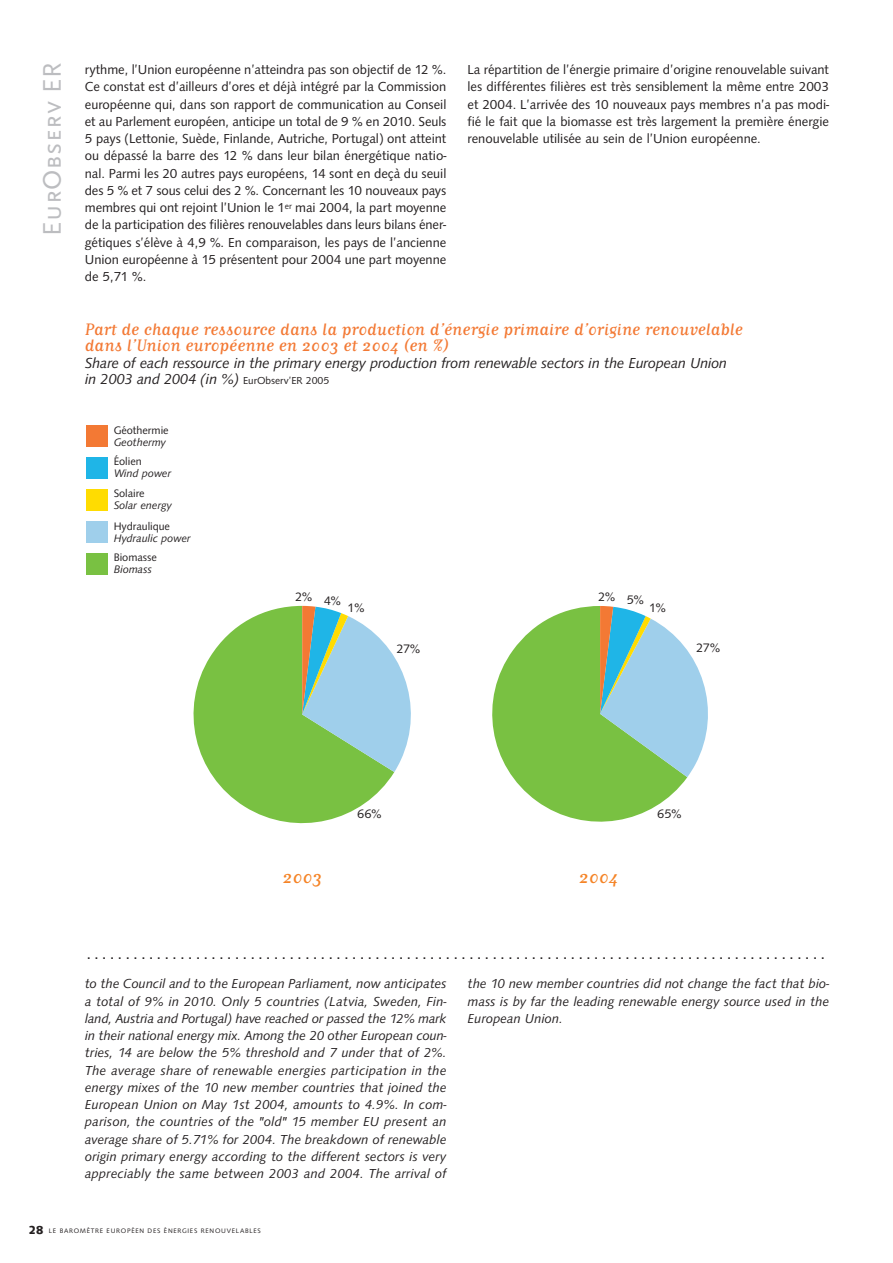
<style>
.page{position:relative;width:893px;height:1263px;background:#fff}
.page>*{position:absolute;margin:0;border:0;box-sizing:border-box;transform-origin:0 0}
.t1{font:26.55px "Scala Sans Caps";letter-spacing:.025em;color:#bcbdc0}
.t2{font:21px "Matrix Script";letter-spacing:.005em;color:#f58427}
.t3{font:19.5px/16.5px "Matrix Script";letter-spacing:.005em;color:#f37934}
.t4{font:18px "Syntax";color:#231f20}
.t5{font:italic 15px/16.5px "Syntax";letter-spacing:-.01em;color:#231f20}
.t6{font:13.5px/17.2px "Syntax";color:#231f20;text-align:justify}
.t7{font:italic 13.5px/17.2px "Syntax";letter-spacing:.005em;color:#231f20;text-align:justify}
.t8{font:12.75px "Syntax";letter-spacing:-.02em;color:#231f20}
.t9{font:italic 11.25px "Syntax";color:#231f20}
.t10{font:11.25px "Syntax";color:#231f20}
.t11{font:6.75px "Syntax";letter-spacing:.11em;color:#231f20}
.s1{font-style:normal;font-size:10.5px}
.s2{font-family:"Syntax H";font-weight:800;font-size:12px}
</style>
<div class="page">
<svg style="left:492px;top:606px;width:195px;height:216px;fill:#79c142"></svg>
<svg style="left:600px;top:606px;width:108px;height:171px;background:#a0cdc7"></svg>
<div style="left:86px;top:425px;width:22px;height:22px;background:#f37934"></div>
<div style="left:86px;top:457px;width:22px;height:22px;background:#1fb5e7"></div>
<div style="left:86px;top:489px;width:22px;height:22px;background:#ffdc01"></div>
<div style="left:86px;top:521px;width:22px;height:21px;background:#9fcfeb"></div>
<div style="left:86px;top:553px;width:22px;height:21px;background:#79c142"></div>
<svg style="left:193px;top:606px;width:201px;height:218px;fill:#79c142"></svg>
<svg style="left:302px;top:606px;width:109px;height:166px"></svg>
<h1 class="t1" style="left:36px;top:236px;width:175px;rotate:-90deg">EurObserv ER</h1>
<p class="t6" style="left:85px;top:63px;width:363px">rythme, l’Union européenne n’atteindra pas son objectif de 12 %.<br>Ce constat est d’ailleurs d’ores et déjà intégré par la Commission européenne qui, dans son rapport de communication au Conseil et au Parlement européen, anticipe un total de 9 % en 2010. Seuls 5 pays (Lettonie, Suède, Finlande, Autriche, Portugal) ont atteint ou dépassé la barre des 12 % dans leur bilan énergétique natio&shy;nal. Parmi les 20 autres pays européens, 14 sont en deçà du seuil des 5 % et 7 sous celui des 2 %. Concernant les 10 nouveaux pays membres qui ont rejoint l’Union le 1<sup>er</sup> mai 2004, la part moyenne de la participation des filières renouvelables dans leurs bilans éner&shy;gétiques s’élève à 4,9 %. En comparaison, les pays de l’ancienne Union européenne à 15 présentent pour 2004 une part moyenne de 5,71 %.</p>
<p class="t6" style="left:468px;top:63px;width:363px">La répartition de l’énergie primaire d’origine renouvelable suivant les différentes filières est très sensiblement la même entre 2003 et 2004. L’arrivée des 10 nouveaux pays membres n’a pas modi&shy;fié le fait que la biomasse est très largement la première énergie renouvelable utilisée au sein de l’Union européenne.</p>
<h3 class="t3" style="left:85px;top:320px;width:659px">Part de chaque ressource dans la production d’énergie primaire d’origine renouvelable dans l’Union européenne en 2003 et 2004 (en %)</h3>
<p class="t5" style="left:85px;top:356px;width:643px">Share of each ressource in the primary energy production from renewable sectors in the European Union in 2003 and 2004 (in %) <span class="s1">EurObserv’ER 2005</span></p>
<p class="t10" style="left:114px;top:426px;width:57px">Géothermie</p>
<p class="t9" style="left:114px;top:438px;width:54px">Geothermy</p>
<p class="t10" style="left:114px;top:457px;width:30px">Éolien</p>
<p class="t9" style="left:114px;top:469px;width:59px">Wind power</p>
<p class="t10" style="left:114px;top:489px;width:33px">Solaire</p>
<p class="t9" style="left:114px;top:501px;width:60px">Solar energy</p>
<p class="t10" style="left:114px;top:523px;width:58px">Hydraulique</p>
<p class="t9" style="left:114px;top:534px;width:78px">Hydraulic power</p>
<p class="t10" style="left:114px;top:553px;width:45px">Biomasse</p>
<p class="t9" style="left:114px;top:565px;width:40px">Biomass</p>
<p class="t8" style="left:295px;top:594px;width:47px">2% 4%</p>
<p class="t8" style="left:347px;top:603px;width:19px">1%</p>
<p class="t8" style="left:396px;top:644px;width:25px">27%</p>
<p class="t8" style="left:598px;top:593px;width:47px">2% 5%</p>
<p class="t8" style="left:649px;top:603px;width:19px">1%</p>
<p class="t8" style="left:696px;top:643px;width:25px">27%</p>
<p class="t8" style="left:357px;top:810px;width:26px">66%</p>
<h2 class="t2" style="left:283px;top:863px;width:41px">2003</h2>
<h2 class="t2" style="left:579px;top:863px;width:41px">2004</h2>
<p class="t8" style="left:657px;top:809px;width:26px">65%</p>
<h3 class="t4" style="left:86px;top:947px;width:740px">...............................................................................................</h3>
<p class="t7" style="left:85px;top:976px;width:363px">to the Council and to the European Parliament, now anticipates a total of 9% in 2010. Only 5 countries (Latvia, Sweden, Fin&shy;land, Austria and Portugal) have reached or passed the 12% mark in their national energy mix. Among the 20 other European coun&shy;tries, 14 are below the 5% threshold and 7 under that of 2%.<br>The average share of renewable energies participation in the energy mixes of the 10 new member countries that joined the European Union on May 1st 2004, amounts to 4.9%. In com&shy;parison, the countries of the "old" 15 member EU present an average share of 5.71% for 2004. The breakdown of renewable origin primary energy according to the different sectors is very appreciably the same between 2003 and 2004. The arrival of</p>
<p class="t7" style="left:468px;top:976px;width:363px">the 10 new member countries did not change the fact that bio&shy;mass is by far the leading renewable energy source used in the European Union.</p>
<p class="t11" style="left:29px;top:1228px;width:233px"><span class="s2">28</span> LE BAROMÈTRE EUROPÉEN DES ÉNERGIES RENOUVELABLES</p>
</div>
